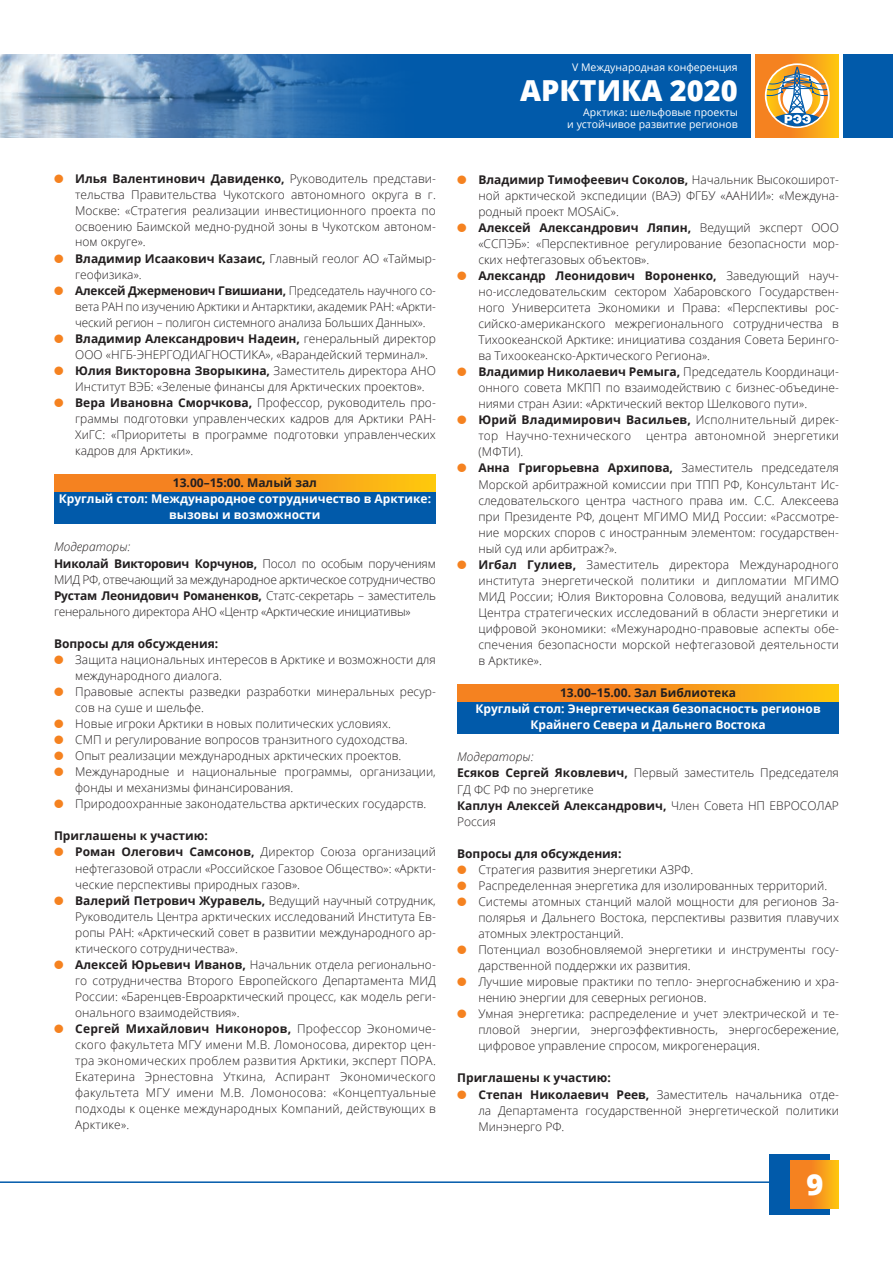
<style>
.page{position:relative;width:893px;height:1263px;background:#fff}
.page>*{position:absolute;margin:0;border:0;box-sizing:border-box;transform-origin:0 0}
.t1{font:800 28.95px "Open Sans";color:#fff}
.t2{font:300 12px/16px "Open Sans";color:#231f20;text-align:justify}
.t3{font:300 12px/16px "Open Sans";letter-spacing:-.02em;color:#231f20}
.t4{font:700 12px/16px "Open Sans";color:#231f20}
.t5{font:700 12px/16px "Open Sans";color:#fff;text-align:center}
.t6{font:italic 300 12px "Open Sans";color:#231f20}
.t7{font:10.5px/12.6px "Open Sans";color:#fff;text-align:right}
.s1{color:#f58220}
.s2{font-weight:700}
.s3{font-weight:300}
</style>
<div class="page">
<div style="left:54px;top:474px;width:382px;height:50px;background:#015aaa"></div>
<div style="left:457px;top:684px;width:382px;height:50px;background:#015aaa"></div>
<svg style="left:54px;top:474px;width:382px;height:17px;background:#f7961b"></svg>
<svg style="left:457px;top:684px;width:382px;height:18px;background:#f7961b"></svg>
<hr style="left:0;top:1181px;width:787px;height:2px;background:#015aaa">
<div style="left:0;top:54px;width:750px;height:83px;background:#015aaa"></div>
<svg style="left:755px;top:54px;width:84px;height:83px;background:#f89a1a"></svg>
<div style="left:844px;top:54px;width:49px;height:83px;background:#015aaa"></div>
<div style="left:769px;top:1155px;width:61px;height:60px;background:#015aaa"></div>
<div style="left:765px;top:63px;width:65px;height:65px;border:3px solid #fff;border-radius:50%"></div>
<svg style="left:767px;top:65px;width:61px;height:61px"></svg>
<img style="left:0;top:54px;width:383px;height:83px">
<svg style="left:791px;top:1161px;width:48px;height:48px;background:#f7951b"></svg>
<p class="t2" style="left:75px;top:171px;width:362px;text-indent:-21px"><span class="s1">●</span> <span class="s2">Илья Валентинович Давиденко,</span> Руководитель представи&shy;тельства Правительства Чукотского автономного округа в г.<br>Москве: «Стратегия реализации инвестиционного проекта по освоению Баимской медно-рудной зоны в Чукотском автоном&shy;ном округе».</p>
<p class="t2" style="left:75px;top:250px;width:362px;text-indent:-21px"><span class="s1">●</span> <span class="s2">Владимир Исаакович Казаис,</span> Главный геолог АО «Таймыр&shy;геофизика».</p>
<p class="t2" style="left:75px;top:282px;width:362px;text-indent:-21px"><span class="s1">●</span> <span class="s2">Алексей Джерменович Гвишиани,</span> Председатель научного со&shy;вета РАН по изучению Арктики и Антарктики, академик РАН: «Аркти&shy;ческий регион – полигон системного анализа Больших Данных».</p>
<p class="t2" style="left:75px;top:330px;width:362px;text-indent:-21px"><span class="s1">●</span> <span class="s2">Владимир Александрович Надеин,</span> генеральный директор<br>ООО «НГБ-ЭНЕРГОДИАГНОСТИКА», «Варандейский терминал».</p>
<p class="t2" style="left:75px;top:362px;width:362px;text-indent:-21px"><span class="s1">●</span> <span class="s2">Юлия Викторовна Зворыкина,</span> Заместитель директора АНО<br>Институт ВЭБ: «Зеленые финансы для Арктических проектов».</p>
<p class="t2" style="left:75px;top:394px;width:362px;text-indent:-21px"><span class="s1">●</span> <span class="s2">Вера Ивановна Сморчкова,</span> Профессор, руководитель про&shy;граммы подготовки управленческих кадров для Арктики РАН-ХиГС: «Приоритеты в программе подготовки управленческих кадров для Арктики».</p>
<p class="t4" style="left:173px;top:475px;width:146px">13.00–15:00. Малый зал</p>
<p class="t5" style="left:59px;top:491px;width:374px">Круглый стол: Международное сотрудничество в Арктике: вызовы и возможности</p>
<p class="t6" style="left:54px;top:539px;width:78px">Модераторы:</p>
<p class="t3" style="left:54px;top:555px;width:383px"><span class="s2">Николай Викторович Корчунов,</span> Посол по особым поручениям<br>МИД РФ, отвечающий за международное арктическое сотрудничество</p>
<p class="t3" style="left:54px;top:587px;width:383px"><span class="s2">Рустам Леонидович Романенков,</span> Статс-секретарь – заместитель генерального директора АНО «Центр «Арктические инициативы»</p>
<p class="t4" style="left:54px;top:635px;width:166px">Вопросы для обсуждения:</p>
<p class="t2" style="left:75px;top:651px;width:362px;text-indent:-21px"><span class="s1">●</span> Защита национальных интересов в Арктике и возможности для международного диалога.</p>
<p class="t2" style="left:75px;top:683px;width:362px;text-indent:-21px"><span class="s1">●</span> Правовые аспекты разведки разработки минеральных ресур&shy;сов на суше и шельфе.</p>
<p class="t2" style="left:54px;top:715px;width:338px"><span class="s1">●</span> Новые игроки Арктики в новых политических условиях.</p>
<p class="t2" style="left:54px;top:731px;width:355px"><span class="s1">●</span> СМП и регулирование вопросов транзитного судоходства.</p>
<p class="t2" style="left:54px;top:747px;width:349px"><span class="s1">●</span> Опыт реализации международных арктических проектов.</p>
<p class="t2" style="left:75px;top:763px;width:362px;text-indent:-21px"><span class="s1">●</span> Международные и национальные программы, организации, фонды и механизмы финансирования.</p>
<p class="t2" style="left:54px;top:795px;width:374px"><span class="s1">●</span> Природоохранные законодательства арктических государств.</p>
<p class="t4" style="left:54px;top:828px;width:155px">Приглашены к участию:</p>
<p class="t2" style="left:75px;top:844px;width:362px;text-indent:-21px"><span class="s1">●</span> <span class="s2">Роман Олегович Самсонов,</span> Директор Союза организаций нефтегазовой отрасли «Российское Газовое Общество»: «Аркти&shy;ческие перспективы природных газов».</p>
<p class="t2" style="left:75px;top:892px;width:362px;text-indent:-21px"><span class="s1">●</span> <span class="s2">Валерий Петрович Журавель,</span> Ведущий научный сотрудник, Руководитель Центра арктических исследований Института Ев&shy;ропы РАН: «Арктический совет в развитии международного ар&shy;ктического сотрудничества».</p>
<p class="t2" style="left:75px;top:956px;width:362px;text-indent:-21px"><span class="s1">●</span> <span class="s2">Алексей Юрьевич Иванов,</span> Начальник отдела регионально&shy;го сотрудничества Второго Европейского Департамента МИД России: «Баренцев-Евроарктический процесс, как модель реги&shy;онального взаимодействия».</p>
<p class="t2" style="left:75px;top:1020px;width:362px;text-indent:-21px"><span class="s1">●</span> <span class="s2">Сергей Михайлович Никоноров,</span> Профессор Экономиче&shy;ского факультета МГУ имени М.В. Ломоносова, директор цен&shy;тра экономических проблем развития Арктики, эксперт ПОРА.<br>Екатерина Эрнестовна Уткина, Аспирант Экономического факультета МГУ имени М.В. Ломоносова: «Концептуальные подходы к оценке международных Компаний, действующих в Арктике».</p>
<p class="t7" style="left:572px;top:61px;width:167px">V Международная конференция</p>
<p class="t7" style="left:567px;top:105px;width:172px">Арктика: шельфовые проекты<br>и устойчивое развитие регионов</p>
<p class="t1" style="left:520px;top:68px;width:219px">АРКТИКА 2020</p>
<p class="t2" style="left:478px;top:171px;width:362px;text-indent:-21px"><span class="s1">●</span> <span class="s2">Владимир Тимофеевич Соколов,</span> Начальник Высокоширот&shy;ной арктической экспедиции (ВАЭ) ФГБУ «ААНИИ»: «Междуна&shy;родный проект MOSAiC».</p>
<p class="t2" style="left:478px;top:219px;width:362px;text-indent:-21px"><span class="s1">●</span> <span class="s2">Алексей Александрович Ляпин,</span> Ведущий эксперт ООО «ССПЭБ»: «Перспективное регулирование безопасности мор&shy;ских нефтегазовых объектов».</p>
<p class="t2" style="left:478px;top:267px;width:362px;text-indent:-21px"><span class="s1">●</span> <span class="s2">Александр Леонидович Вороненко,</span> Заведующий науч&shy;но-исследовательским сектором Хабаровского Государствен&shy;ного Университета Экономики и Права: «Перспективы рос&shy;сийско-американского межрегионального сотрудничества в Тихоокеанской Арктике: инициатива создания Совета Беринго&shy;ва Тихоокеанско-Арктического Региона».</p>
<p class="t2" style="left:478px;top:363px;width:362px;text-indent:-21px"><span class="s1">●</span> <span class="s2">Владимир Николаевич Ремыга,</span> Председатель Координаци&shy;онного совета МКПП по взаимодействию с бизнес-объедине&shy;ниями стран Азии: «Арктический вектор Шелкового пути».</p>
<p class="t2" style="left:478px;top:412px;width:362px;text-indent:-21px"><span class="s1">●</span> <span class="s2">Юрий Владимирович Васильев,</span> Исполнительный дирек&shy;тор Научно-технического</p>
<p class="t2" style="left:646px;top:428px;width:194px">центра автономной энергетики</p>
<p class="t2" style="left:478px;top:444px;width:46px">(МФТИ).</p>
<p class="t2" style="left:478px;top:460px;width:362px;text-indent:-21px"><span class="s1">●</span> <span class="s2">Анна Григорьевна Архипова,</span> Заместитель председателя Морской арбитражной комиссии при ТПП РФ, Консультант Ис&shy;следовательского центра частного права им. С.С. Алексеева при Президенте РФ, доцент МГИМО МИД России: «Рассмотре&shy;ние морских споров с иностранным элементом: государствен&shy;ный суд или арбитраж?».</p>
<p class="t2" style="left:478px;top:556px;width:362px;text-indent:-21px"><span class="s1">●</span> <span class="s2">Игбал Гулиев,</span> Заместитель директора Международного института энергетической политики и дипломатии МГИМО МИД России; Юлия Викторовна Соловова, ведущий аналитик Центра стратегических исследований в области энергетики и цифровой экономики: «Межународно-правовые аспекты обе&shy;спечения безопасности морской нефтегазовой деятельности в Арктике».</p>
<p class="t4" style="left:560px;top:684px;width:178px">13.00–15.00. Зал Библиотека</p>
<p class="t5" style="left:475px;top:700px;width:347px">Круглый стол: Энергетическая безопасность регионов<br>Крайнего Севера и Дальнего Востока</p>
<p class="t6" style="left:457px;top:749px;width:78px">Модераторы:</p>
<p class="t2" style="left:457px;top:765px;width:383px"><span class="s2">Есяков Сергей Яковлевич,</span> Первый заместитель Председателя<br>ГД ФС РФ по энергетике</p>
<p class="t4" style="left:457px;top:797px;width:383px">Каплун Алексей Александрович, <span class="s3">Член Совета НП ЕВРОСОЛАР<br>Россия</span></p>
<p class="t4" style="left:457px;top:845px;width:166px">Вопросы для обсуждения:</p>
<p class="t2" style="left:457px;top:861px;width:238px"><span class="s1">●</span> Стратегия развития энергетики АЗРФ.</p>
<p class="t2" style="left:457px;top:877px;width:372px"><span class="s1">●</span> Распределенная энергетика для изолированных территорий.</p>
<p class="t2" style="left:478px;top:893px;width:362px;text-indent:-21px"><span class="s1">●</span> Системы атомных станций малой мощности для регионов За&shy;полярья и Дальнего Востока, перспективы развития плавучих атомных электростанций.</p>
<p class="t2" style="left:478px;top:941px;width:362px;text-indent:-21px"><span class="s1">●</span> Потенциал возобновляемой энергетики и инструменты госу&shy;дарственной поддержки их развития.</p>
<p class="t2" style="left:478px;top:973px;width:362px;text-indent:-21px"><span class="s1">●</span> Лучшие мировые практики по тепло- энергоснабжению и хра&shy;нению энергии для северных регионов.</p>
<p class="t2" style="left:478px;top:1005px;width:362px;text-indent:-21px"><span class="s1">●</span> Умная энергетика: распределение и учет электрической и те&shy;пловой энергии, энергоэффективность, энергосбережение, цифровое управление спросом, микрогенерация.</p>
<p class="t4" style="left:457px;top:1070px;width:155px">Приглашены к участию:</p>
<p class="t2" style="left:478px;top:1086px;width:362px;text-indent:-21px"><span class="s1">●</span> <span class="s2">Степан Николаевич Реев,</span> Заместитель начальника отде&shy;ла Департамента государственной энергетической политики Минэнерго РФ.</p>
<p class="t1" style="left:806px;top:1163px;width:18px">9</p>
</div>
